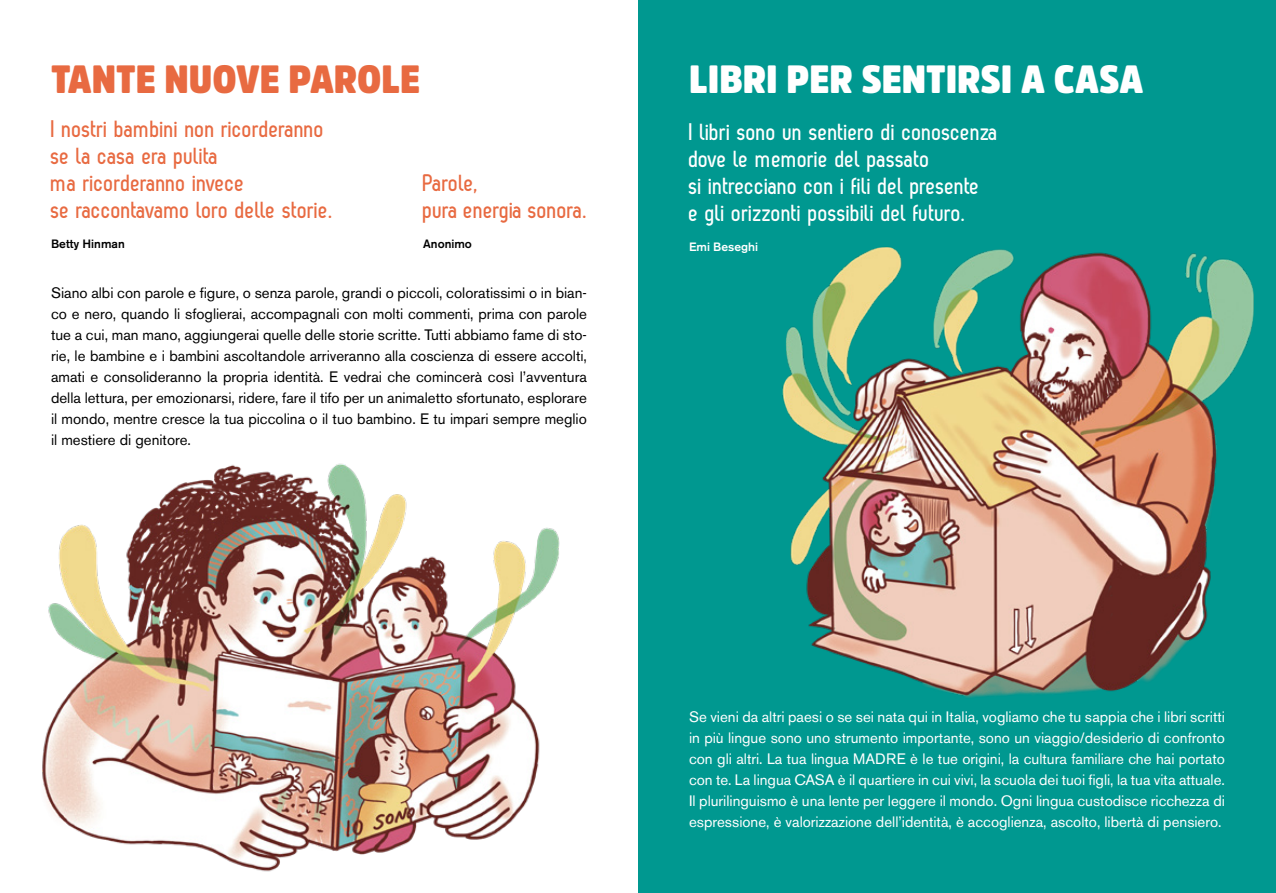
<style>
.page{position:relative;width:1276px;height:893px;background:#fff}
.page>*{position:absolute;margin:0;border:0;box-sizing:border-box;transform-origin:0 0}
.t1{font:900 39px "Amsi Pro Narw";color:#fff}
.t2{font:900 39px "Amsi Pro Narw";color:#e86a41}
.t3{font:700 24px/27px "Zag";color:#e86a41}
.t4{font:700 24px/27px "Zag";color:#fff}
.t5{font:15px/21px "Akzidenz Grotesk BE";color:#000;text-align:justify}
.t6{font:15px/21px "Akzidenz Grotesk BE";color:#fff;text-align:justify}
.t7{font:500 12px "Akzidenz Grotesk BE";color:#000}
.t8{font:500 12px "Akzidenz Grotesk BE";color:#fff}
</style>
<div class="page">
<div style="left:638px;top:0;width:638px;height:893px;background:#009890"></div>
<img style="left:42px;top:463px;width:518px;height:409px">
<img style="left:782px;top:247px;width:472px;height:451px">
<h1 class="t2" style="left:51px;top:52px;width:371px">TANTE NUOVE PAROLE</h1>
<h2 class="t3" style="left:51px;top:115px;width:283px">I nostri bambini non ricorderanno se la casa era pulita<br>ma ricorderanno invece<br>se raccontavamo loro delle storie.</h2>
<p class="t7" style="left:51px;top:236px;width:75px">Betty Hinman</p>
<p class="t5" style="left:51px;top:283px;width:537px">Siano albi con parole e figure, o senza parole, grandi o piccoli, coloratissimi o in bian&shy;co e nero, quando li sfoglierai, accompagnali con molti commenti, prima con parole tue a cui, man mano, aggiungerai quelle delle storie scritte. Tutti abbiamo fame di sto&shy;rie, le bambine e i bambini ascoltandole arriveranno alla coscienza di essere accolti, amati e consolideranno la propria identità. E vedrai che comincerà così l’avventura della lettura, per emozionarsi, ridere, fare il tifo per un animaletto sfortunato, esplorare il mondo, mentre cresce la tua piccolina o il tuo bambino. E tu impari sempre meglio il mestiere di genitore.</p>
<h2 class="t3" style="left:423px;top:169px;width:165px">Parole,<br>pura energia sonora.</h2>
<p class="t7" style="left:423px;top:236px;width:50px">Anonimo</p>
<h1 class="t1" style="left:689px;top:52px;width:456px">LIBRI PER SENTIRSI A CASA</h1>
<h2 class="t4" style="left:689px;top:118px;width:311px">I libri sono un sentiero di conoscenza dove le memorie del passato<br>si intrecciano con i fili del presente<br>e gli orizzonti possibili del futuro.</h2>
<p class="t8" style="left:689px;top:239px;width:71px">Emi Beseghi</p>
<p class="t6" style="left:689px;top:707px;width:537px">Se vieni da altri paesi o se sei nata qui in Italia, vogliamo che tu sappia che i libri scritti in più lingue sono uno strumento importante, sono un viaggio/desiderio di confronto con gli altri. La tua lingua MADRE è le tue origini, la cultura familiare che hai portato con te. La lingua CASA è il quartiere in cui vivi, la scuola dei tuoi figli, la tua vita attuale.<br>Il plurilinguismo è una lente per leggere il mondo. Ogni lingua custodisce ricchezza di espressione, è valorizzazione dell’identità, è accoglienza, ascolto, libertà di pensiero.</p>
</div>
